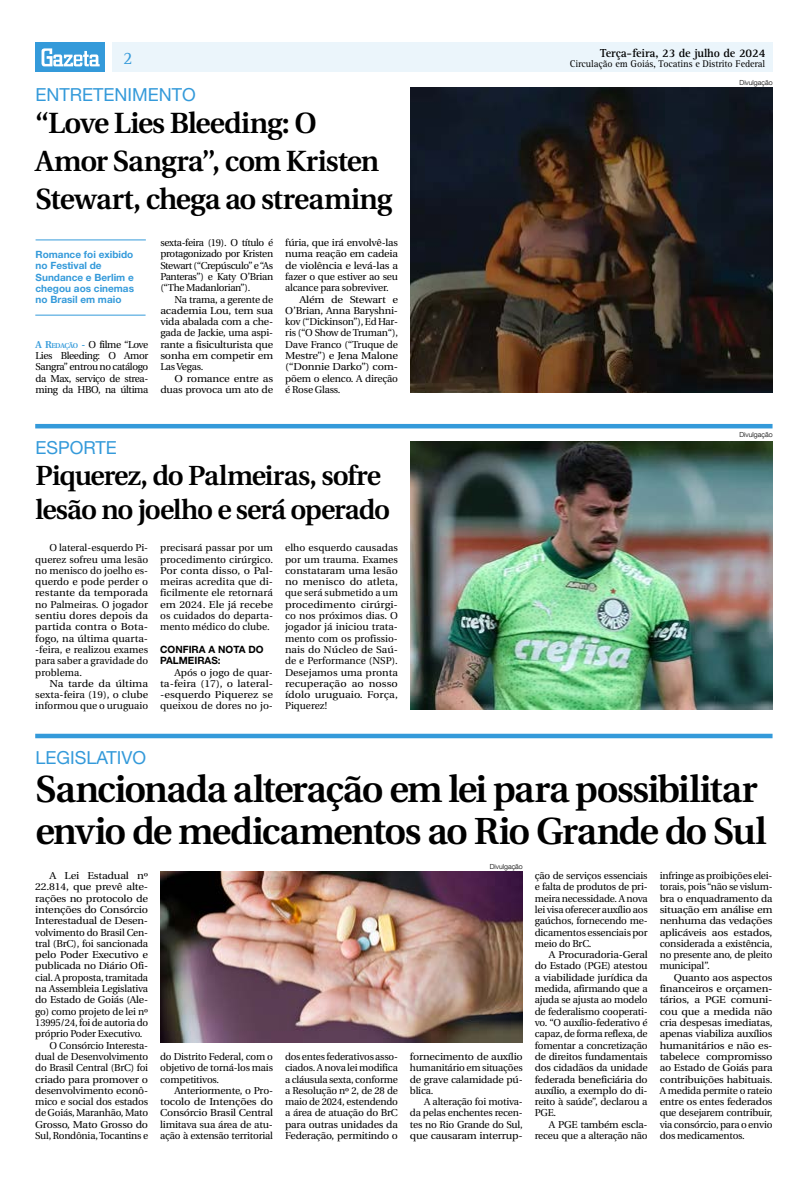
<style>
.page{position:relative;width:808px;height:1191px;background:#fff}
.page>*{position:absolute;margin:0;border:0;box-sizing:border-box;transform-origin:0 0}
.t1{font:600 37.6px/42px "Utopia";letter-spacing:-.045em;color:#000}
.t2{font:600 29.2px/38px "Utopia";letter-spacing:-.03em;color:#000}
.t3{font:600 27.6px/34.5px "Utopia";letter-spacing:-.04em;color:#000}
.t4{font:18px "Helvetica Neue LT Std";color:#349ada}
.t5{font:18px "Rotis Serif Std";color:#349ada}
.t6{font:700 12px "Rotis Serif Std";letter-spacing:-.01em;color:#000}
.t7{font:10px/11.3px "Utopia";letter-spacing:-.02em;color:#000;text-align:justify}
.t8{font:10px/11.3px "Utopia";letter-spacing:-.02em;color:#000;text-align:justify;scale:1.06 1}
.t9{font:10px/11.3px "Utopia";letter-spacing:-.02em;color:#000;text-align:justify;scale:1.08 1}
.t10{font:10px/11.3px "Utopia";letter-spacing:-.02em;color:#000;text-align:right;scale:1.1 1}
.t11{font:10px/11.3px "Utopia";letter-spacing:-.02em;color:#000;text-align:justify;scale:1.07 1}
.t12{font:700 10px/11.3px "Helvetica Neue LT Std";color:#349ada}
.t13{font:10px "Utopia";letter-spacing:-.02em;color:#000;scale:1.04 1}
.t14{font:10px "Utopia";letter-spacing:-.02em;color:#000;scale:1.09 1}
.t15{font:10px "Rotis Serif Std";letter-spacing:-.01em;color:#000}
.t16{font:10px "Utopia";letter-spacing:-.02em;color:#000;scale:1.05 1}
.t17{font:700 10px/11.3px "Helvetica Neue";color:#000}
.t18{font:300 7px "Helvetica Neue LT Com";color:#000}
.s1{font-weight:600;color:#349ada}
.s2{font-weight:600;font-size:7px;color:#349ada}
</style>
<div class="page">
<div style="left:112px;top:43px;width:660px;height:29px;background:#ebf5fb"></div>
<div style="left:35px;top:43px;width:70px;height:29px;background:#349ada"></div>
<svg style="left:42px;top:48px;width:58px;height:18px"></svg>
<hr style="left:35px;top:424px;width:737px;height:4px;background:#349ada">
<div style="left:35px;top:733px;width:737px;height:5px;background:#349ada"></div>
<hr style="left:36px;top:239px;width:110px;height:1px;background:#349ada">
<hr style="left:35px;top:315px;width:111px;height:1px;background:#349ada">
<img style="left:410px;top:441px;width:362px;height:268px">
<img style="left:160px;top:871px;width:363px;height:171px">
<img style="left:410px;top:88px;width:363px;height:305px">
<h3 class="t5" style="left:123px;top:47px;width:11px">2</h3>
<h3 class="t4" style="left:36px;top:83px;width:162px">ENTRETENIMENTO</h3>
<h2 class="t2" style="left:36px;top:104px;width:358px">“Love Lies Bleeding: O<br>Amor Sangra”, com Kristen<br>Stewart, chega ao streaming</h2>
<p class="t12" style="left:36px;top:248px;width:100px">Romance foi exibido no Festival de<br>Sundance e Berlim e chegou aos cinemas no Brasil em maio</p>
<p class="t7" style="left:36px;top:339px;width:114px"><span class="s1">A R</span><span class="s2">EDAÇÃO</span> <span class="s1">-</span> O filme “Love Lies Bleeding: O Amor Sangra” entrou no catálogo da Max, serviço de strea&shy;ming da HBO, na última</p>
<p class="t7" style="left:160px;top:237px;width:114px">sexta-feira (19). O título é protagonizado por Kristen Stewart (“Crepúsculo” e “As Panteras”) e Katy O’Brian (“The Madanlorian”).</p>
<p class="t7" style="left:160px;top:294px;width:114px;text-indent:14px">Na trama, a gerente de academia Lou, tem sua vida abalada com a che&shy;gada de Jackie, uma aspi&shy;rante a fisiculturista que sonha em competir em Las Vegas.</p>
<p class="t10" style="left:160px;top:373px;width:104px">O romance entre as duas provoca um ato de</p>
<p class="t13" style="left:285px;top:237px;width:110px">fúria, que irá envolvê-las</p>
<p class="t11" style="left:285px;top:248px;width:107px">numa reação em cadeia</p>
<p class="t14" style="left:285px;top:260px;width:105px">de violência e levá-las a</p>
<p class="t7" style="left:285px;top:271px;width:114px">fazer o que estiver ao seu</p>
<p class="t7" style="left:285px;top:282px;width:105px">alcance para sobreviver.</p>
<p class="t10" style="left:299px;top:294px;width:91px">Além de Stewart e</p>
<p class="t16" style="left:285px;top:305px;width:109px">O’Brian, Anna Baryshni-</p>
<p class="t7" style="left:285px;top:316px;width:114px">kov (“Dickinson”), Ed Har-</p>
<p class="t7" style="left:285px;top:327px;width:114px">ris (“O Show de Truman“),</p>
<p class="t7" style="left:285px;top:339px;width:114px">Dave Franco (“Truque de</p>
<p class="t10" style="left:285px;top:350px;width:104px">Mestre”) e Jena Malone</p>
<p class="t10" style="left:285px;top:361px;width:104px">(“Donnie Darko”) com-</p>
<p class="t7" style="left:285px;top:373px;width:114px">põem o elenco. A direção</p>
<p class="t7" style="left:285px;top:384px;width:57px">é Rose Glass.</p>
<h3 class="t4" style="left:36px;top:437px;width:83px">ESPORTE</h3>
<h3 class="t3" style="left:35px;top:458px;width:356px">Piquerez, do Palmeiras, sofre lesão no joelho e será operado</h3>
<p class="t7" style="left:35px;top:542px;width:114px;text-indent:14px">O lateral-esquerdo Pi&shy;querez sofreu uma lesão no menisco do joelho es&shy;querdo e pode perder o restante da temporada no Palmeiras. O jogador sentiu dores depois da partida contra o Bota&shy;fogo, na última quarta--feira, e realizou exames para saber a gravidade do problema.</p>
<p class="t10" style="left:35px;top:678px;width:104px;text-align:justify;text-indent:14px">Na tarde da última sexta-feira (19), o clube informou que o uruguaio</p>
<p class="t7" style="left:160px;top:542px;width:114px">precisará passar por um procedimento cirúrgico.<br>Por conta disso, o Pal&shy;meiras acredita que di&shy;ficilmente ele retornará em 2024. Ele já recebe os cuidados do departa&shy;mento médico do clube.</p>
<p class="t17" style="left:160px;top:643px;width:105px">CONFIRA A NOTA DO<br>PALMEIRAS:</p>
<p class="t7" style="left:160px;top:666px;width:114px;text-indent:14px">Após o jogo de quar&shy;ta-feira (17), o lateral--esquerdo Piquerez se queixou de dores no jo-</p>
<p class="t7" style="left:285px;top:542px;width:114px">elho esquerdo causadas por um trauma. Exames constataram uma lesão no menisco do atleta, que será submetido a um procedimento cirúrgi&shy;co nos próximos dias. O jogador já iniciou trata&shy;mento com os profissio&shy;nais do Núcleo de Saú&shy;de e Performance (NSP).<br>Desejamos uma pronta recuperação ao nosso ídolo uruguaio. Força, Piquerez!</p>
<h3 class="t4" style="left:36px;top:746px;width:112px">LEGISLATIVO</h3>
<p class="t6" style="left:600px;top:46px;width:167px">Terça-feira, 23 de julho de 2024</p>
<p class="t15" style="left:570px;top:58px;width:197px">Circulação em Goiás, Tocatins e Distrito Federal</p>
<p class="t18" style="left:739px;top:78px;width:35px">Divulgação</p>
<p class="t18" style="left:739px;top:430px;width:35px">Divulgação</p>
<h1 class="t1" style="left:35px;top:768px;width:733px">Sancionada alteração em lei para possibilitar envio de medicamentos ao Rio Grande do Sul</h1>
<p class="t10" style="left:49px;top:870px;width:91px">A Lei Estadual nº</p>
<p class="t10" style="left:35px;top:881px;width:104px">22.814, que prevê alte-</p>
<p class="t10" style="left:35px;top:892px;width:104px">rações no protocolo de</p>
<p class="t14" style="left:35px;top:904px;width:105px">intenções do Consórcio</p>
<p class="t11" style="left:35px;top:915px;width:107px">Interestadual de Desen-</p>
<p class="t7" style="left:35px;top:926px;width:114px">volvimento do Brasil Cen-</p>
<p class="t7" style="left:35px;top:938px;width:114px">tral (BrC), foi sancionada</p>
<p class="t10" style="left:35px;top:949px;width:104px">pelo Poder Executivo e</p>
<p class="t16" style="left:35px;top:960px;width:109px">publicada no Diário Ofi-</p>
<p class="t7" style="left:35px;top:972px;width:114px">cial. A proposta, tramitada</p>
<p class="t7" style="left:35px;top:983px;width:114px">na Assembleia Legislativa</p>
<p class="t13" style="left:35px;top:994px;width:110px">do Estado de Goiás (Ale-</p>
<p class="t7" style="left:35px;top:1005px;width:114px">go) como projeto de lei nº</p>
<p class="t7" style="left:35px;top:1017px;width:114px">13995/24, foi de autoria do</p>
<p class="t7" style="left:35px;top:1028px;width:109px">próprio Poder Executivo.</p>
<p class="t7" style="left:49px;top:1039px;width:100px">O Consórcio Interesta-</p>
<p class="t7" style="left:35px;top:1051px;width:114px">dual de Desenvolvimento</p>
<p class="t7" style="left:35px;top:1062px;width:114px">do Brasil Central (BrC) foi</p>
<p class="t14" style="left:35px;top:1073px;width:105px">criado para promover o</p>
<p class="t13" style="left:35px;top:1085px;width:110px">desenvolvimento econô-</p>
<p class="t7" style="left:35px;top:1096px;width:114px">mico e social dos estados</p>
<p class="t7" style="left:35px;top:1107px;width:114px">de Goiás, Maranhão, Mato</p>
<p class="t11" style="left:35px;top:1118px;width:107px">Grosso, Mato Grosso do</p>
<p class="t7" style="left:35px;top:1130px;width:114px">Sul, Rondônia, Tocantins e</p>
<p class="t7" style="left:160px;top:1051px;width:114px">do Distrito Federal, com o objetivo de torná-los mais competitivos.</p>
<p class="t7" style="left:160px;top:1085px;width:114px;text-indent:14px">Anteriormente, o Pro&shy;tocolo de Intenções do Consórcio Brasil Central limitava sua área de atu&shy;ação à extensão territorial</p>
<p class="t18" style="left:490px;top:861px;width:35px">Divulgação</p>
<p class="t7" style="left:285px;top:1051px;width:114px">dos entes federativos asso&shy;ciados. A nova lei modifica a cláusula sexta, conforme a Resolução nº 2, de 28 de maio de 2024, estendendo a área de atuação do BrC para outras unidades da Federação, permitindo o</p>
<p class="t11" style="left:410px;top:1051px;width:107px">fornecimento de auxílio humanitário em situações de grave calamidade pú&shy;blica.</p>
<p class="t7" style="left:410px;top:1096px;width:114px;text-indent:14px">A alteração foi motiva&shy;da pelas enchentes recen&shy;tes no Rio Grande do Sul, que causaram interrup-</p>
<p class="t7" style="left:535px;top:870px;width:114px">ção de serviços essenciais e falta de produtos de pri&shy;meira necessidade. A nova lei visa oferecer auxílio aos gaúchos, fornecendo me&shy;dicamentos essenciais por meio do BrC.</p>
<p class="t8" style="left:535px;top:949px;width:108px;text-indent:14px">A Procuradoria-Geral do Estado (PGE) atestou a viabilidade jurídica da medida, afirmando que a ajuda se ajusta ao modelo de federalismo cooperati&shy;vo. “O auxílio-federativo é capaz, de forma reflexa, de fomentar a concretização de direitos fundamentais dos cidadãos da unidade federada beneficiária do auxílio, a exemplo do di&shy;reito à saúde”, declarou a PGE.</p>
<p class="t7" style="left:535px;top:1118px;width:114px;text-align:right">A PGE também escla&shy;receu que a alteração não</p>
<p class="t7" style="left:660px;top:870px;width:114px">infringe as proibições elei&shy;torais, pois “não se vislum&shy;bra o enquadramento da situação em análise em nenhuma das vedações aplicáveis aos estados, considerada a existência, no presente ano, de pleito municipal”.</p>
<p class="t9" style="left:660px;top:972px;width:106px;text-indent:14px">Quanto aos aspectos financeiros e orçamen&shy;tários, a PGE comuni&shy;cou que a medida não cria despesas imediatas, apenas viabiliza auxílios humanitários e não es&shy;tabelece compromisso ao Estado de Goiás para contribuições habituais.<br>A medida permite o rateio entre os entes federados que desejarem contribuir, via consórcio, para o envio dos medicamentos.</p>
</div>
